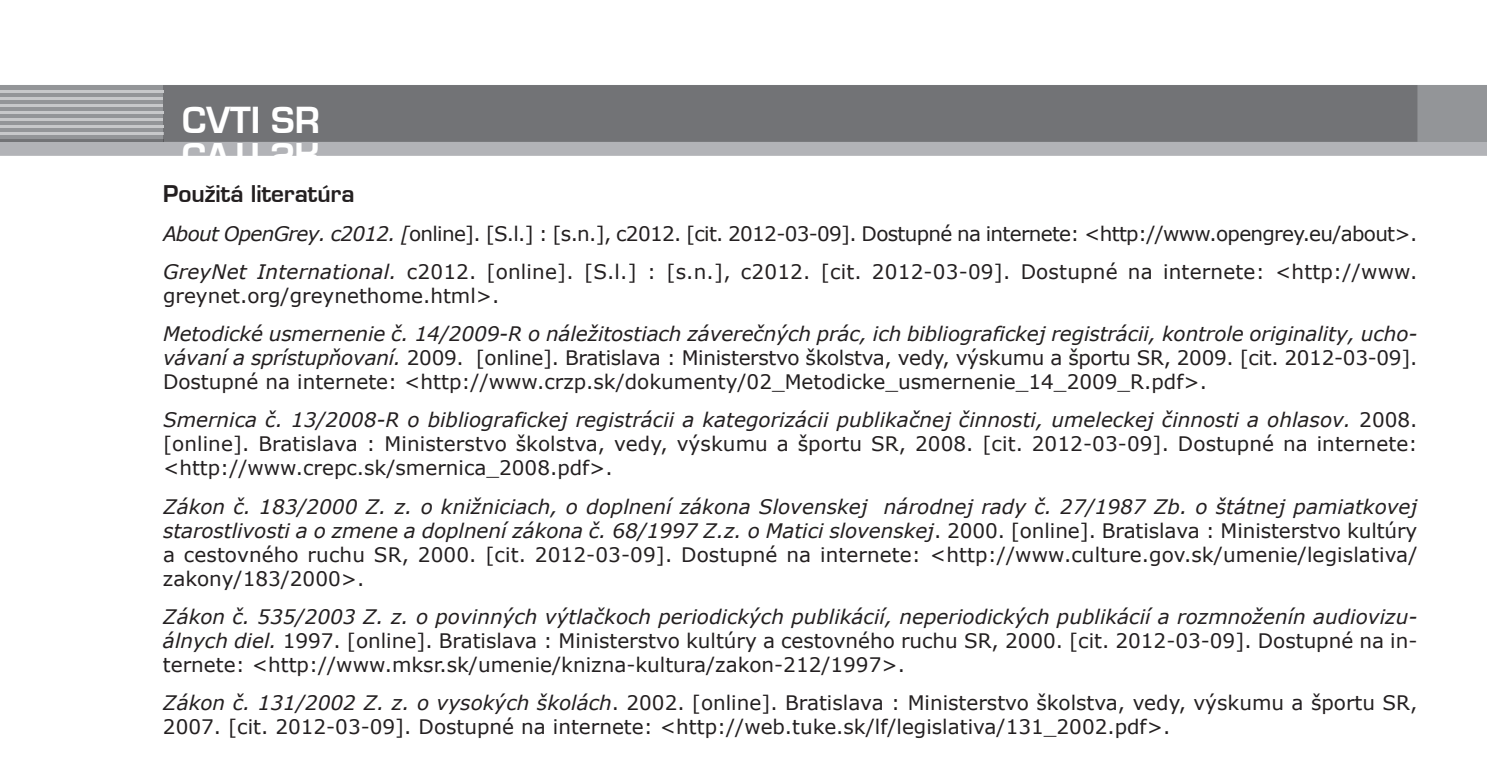
<style>
.page{position:relative;width:1487px;height:772px;background:#fff}
.page>*{position:absolute;margin:0;border:0;box-sizing:border-box;transform-origin:0 0}
.t1{font:22.5px "Euromode CE Bold";color:#231f20}
.t2{font:20px/24px "Verdana";color:#231f20;text-align:justify}
.t3{font:20px/38.2px "Verdana";letter-spacing:-.035em;color:#231f20}
.s1{font-style:italic}
</style>
<div class="page">
<svg style="left:0;top:142px;width:1487px;height:14px;background:#b2b3b7"></svg>
<div style="left:0;top:85px;width:1487px;height:57px;background:#939598"></div>
<div style="left:163px;top:85px;width:1254px;height:57px;background:#727376"></div>
<hr style="left:0;top:132px;width:163px;height:3px;background:#c7c8ca">
<hr style="left:0;top:125px;width:163px;height:3px;background:#c7c8ca">
<hr style="left:0;top:118px;width:163px;height:3px;background:#c7c8ca">
<hr style="left:0;top:111px;width:163px;height:3px;background:#c7c8ca">
<hr style="left:0;top:104px;width:163px;height:3px;background:#c7c8ca">
<hr style="left:0;top:97px;width:163px;height:3px;background:#c7c8ca">
<hr style="left:0;top:90px;width:163px;height:2px;background:#c7c8ca">
<hr style="left:0;top:139px;width:163px;height:3px;background:#727376">
<svg style="left:183px;top:106px;width:135px;height:50px;background:#848588"></svg>
<p class="t1" style="left:163px;top:180px;width:193px">Použitá literatúra</p>
<p class="t3" style="left:163px;top:214px;width:1256px"><span class="s1">About OpenGrey. c2012. [</span>online]. [S.l.] : [s.n.], c2012. [cit. 2012-03-09]. Dostupné na internete: &lt;http://www.opengrey.eu/about&gt;.<br><span class="s1">GreyNet International.</span> c2012. [online]. [S.l.] : [s.n.], c2012. [cit. 2012-03-09]. Dostupné na internete: &lt;http://www.</p>
<p class="t2" style="left:163px;top:283px;width:338px">greynet.org/greynethome.html&gt;.</p>
<p class="t2" style="left:163px;top:321px;width:1256px"><span class="s1">Metodické usmernenie č. 14/2009-R o náležitostiach záverečných prác, ich bibliografickej registrácii, kontrole originality, ucho&shy;vávaní a sprístupňovaní.</span> 2009. [online]. Bratislava : Ministerstvo školstva, vedy, výskumu a športu SR, 2009. [cit. 2012-03-09].<br>Dostupné na internete: &lt;http://www.crzp.sk/dokumenty/02_Metodicke_usmernenie_14_2009_R.pdf&gt;.</p>
<p class="t2" style="left:163px;top:407px;width:1256px"><span class="s1">Smernica č. 13/2008-R o bibliografickej registrácii a kategorizácii publikačnej činnosti, umeleckej činnosti a ohlasov.</span> 2008. [online]. Bratislava : Ministerstvo školstva, vedy, výskumu a športu SR, 2008. [cit. 2012-03-09]. Dostupné na internete: &lt;http://www.crepc.sk/smernica_2008.pdf&gt;.</p>
<p class="t2" style="left:163px;top:493px;width:1256px"><span class="s1">Zákon č. 183/2000 Z. z. o knižniciach, o doplnení zákona Slovenskej národnej rady č. 27/1987 Zb. o štátnej pamiatkovej starostlivosti a o zmene a doplnení zákona č. 68/1997 Z.z. o Matici slovenskej</span>. 2000. [online]. Bratislava : Ministerstvo kultúry a cestovného ruchu SR, 2000. [cit. 2012-03-09]. Dostupné na internete: &lt;http://www.culture.gov.sk/umenie/legislativa/ zakony/183/2000&gt;.</p>
<p class="t2" style="left:163px;top:604px;width:1256px"><span class="s1">Zákon č. 535/2003 Z. z. o povinných výtlačkoch periodických publikácií, neperiodických publikácií a rozmnoženín audiovizu&shy;álnych diel.</span> 1997. [online]. Bratislava : Ministerstvo kultúry a cestovného ruchu SR, 2000. [cit. 2012-03-09]. Dostupné na in&shy;ternete: &lt;http://www.mksr.sk/umenie/knizna-kultura/zakon-212/1997&gt;.</p>
<p class="t2" style="left:163px;top:690px;width:1256px"><span class="s1">Zákon č. 131/2002 Z. z. o vysokých školách</span>. 2002. [online]. Bratislava : Ministerstvo školstva, vedy, výskumu a športu SR,<br>2007. [cit. 2012-03-09]. Dostupné na internete: &lt;http://web.tuke.sk/lf/legislativa/131_2002.pdf&gt;.</p>
</div>
